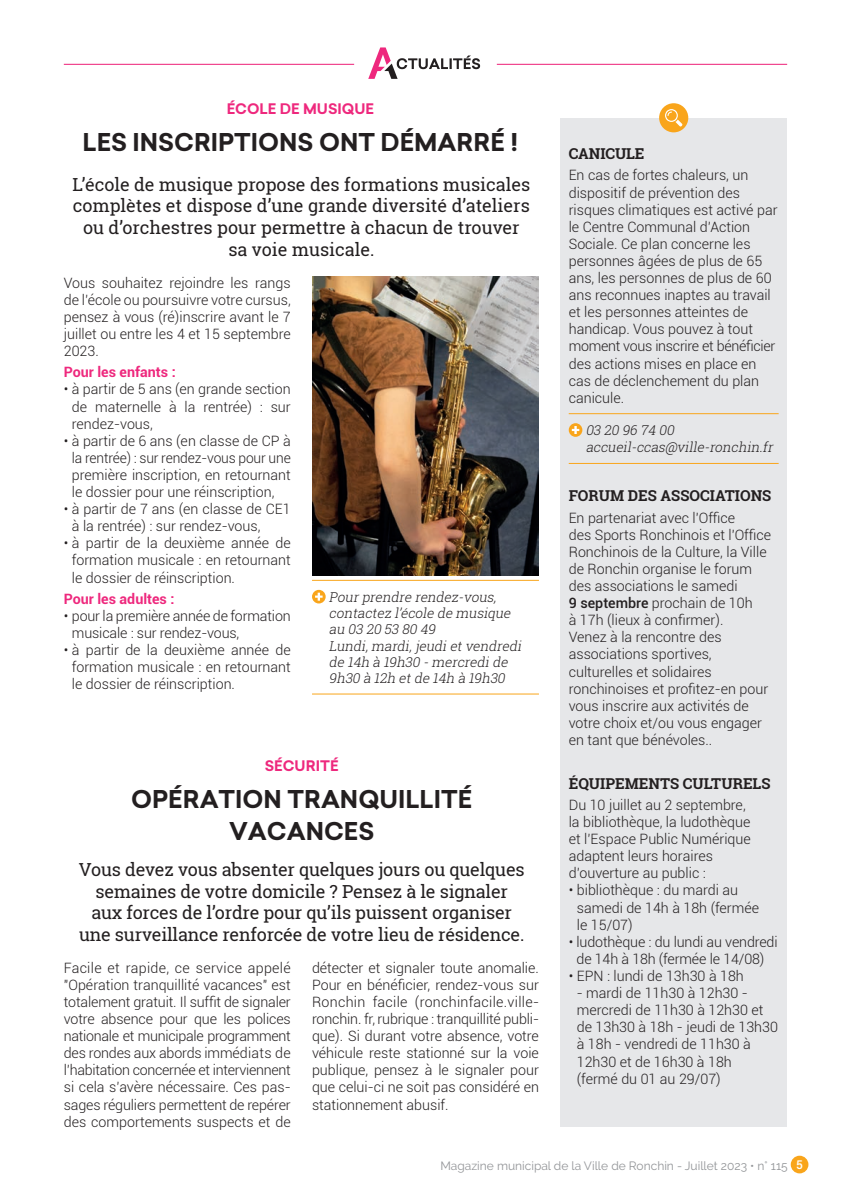
<style>
.page{position:relative;width:851px;height:1191px;background:#fff}
.page>*{position:absolute;margin:0;border:0;box-sizing:border-box;transform-origin:0 0}
.t1{font:700 24px/31.5px "Sailec";color:#231f20;text-align:center}
.t2{font:18px/21.6px "Roboto Slab";letter-spacing:-.01em;color:#231f20;text-align:center}
.t3{font:700 15px "Roboto Slab";color:#231f20}
.t4{font:300 14.25px/17.1px "Roboto";color:#231f20}
.t5{font:700 14.25px "Roboto";color:#ee287d}
.t6{font:700 14.25px "Sailec";color:#ee287d}
.t7{font:italic 300 13.5px/16.2px "Roboto Slab";color:#231f20}
.t8{font:12px "Raleway";color:#939598}
.s1{font-weight:500}
.s2{font-family:"Roboto";font-weight:500;color:#fff}
</style>
<div class="page">
<div style="left:790px;top:1155px;width:18px;height:18px;background:#f9a51b;border-radius:50%"></div>
<div style="left:560px;top:118px;width:227px;height:1008px;background:#e6e7e9"></div>
<hr style="left:568px;top:413px;width:210px;height:1px;background:#f9a51b">
<hr style="left:568px;top:463px;width:210px;height:1px;background:#f9a51b">
<div style="left:568px;top:423px;width:14px;height:14px;background:#f9a51b;border-radius:50%"></div>
<svg style="left:571px;top:426px;width:8px;height:8px"></svg>
<div style="left:659px;top:103px;width:29px;height:29px;background:#f9a51b;border-radius:50%"></div>
<svg style="left:665px;top:109px;width:17px;height:18px"></svg>
<hr style="left:64px;top:64px;width:723px;height:1px;background:#ee287d">
<svg style="left:351px;top:47px;width:148px;height:32px"></svg>
<hr style="left:312px;top:580px;width:227px;height:1px;background:#f9a51b">
<hr style="left:312px;top:693px;width:227px;height:1px;background:#f9a51b">
<svg style="left:312px;top:590px;width:13px;height:13px"></svg>
<svg style="left:315px;top:592px;width:7px;height:8px"></svg>
<img style="left:312px;top:277px;width:227px;height:298px">
<p class="t6" style="left:227px;top:98px;width:149px">ÉCOLE DE MUSIQUE</p>
<p class="t1" style="left:83px;top:126px;width:437px">LES INSCRIPTIONS ONT DÉMARRÉ !</p>
<p class="t2" style="left:72px;top:173px;width:459px">L’école de musique propose des formations musicales complètes et dispose d’une grande diversité d’ateliers ou d’orchestres pour permettre à chacun de trouver sa voie musicale.</p>
<p class="t4" style="left:64px;top:273px;width:228px;text-align:justify">Vous souhaitez rejoindre les rangs de l’école ou poursuivre votre cursus, pensez à vous (ré)inscrire avant le 7 juillet ou entre les 4 et 15 septembre 2023.</p>
<p class="t5" style="left:64px;top:362px;width:113px">Pour les enfants :</p>
<p class="t4" style="left:72px;top:380px;width:220px;text-align:justify;text-indent:-8px">• à partir de 5 ans (en grande section de maternelle à la rentrée) : sur rendez-vous,</p>
<p class="t4" style="left:64px;top:431px;width:228px;text-align:center">• à partir de 6 ans (en classe de CP à la rentrée) : sur rendez-vous pour une première inscription, en retournant le dossier pour une réinscription,</p>
<p class="t4" style="left:72px;top:500px;width:220px;text-indent:-8px">• à partir de 7 ans (en classe de CE1 à la rentrée) : sur rendez-vous,</p>
<p class="t4" style="left:72px;top:534px;width:220px;text-align:justify;text-indent:-8px">• à partir de la deuxième année de formation musicale : en retournant le dossier de réinscription.</p>
<p class="t5" style="left:64px;top:589px;width:112px">Pour les adultes :</p>
<p class="t4" style="left:72px;top:607px;width:220px;text-indent:-8px">• pour la première année de formation musicale : sur rendez-vous,</p>
<p class="t4" style="left:72px;top:641px;width:220px;text-align:justify;text-indent:-8px">• à partir de la deuxième année de formation musicale : en retournant le dossier de réinscription.</p>
<p class="t7" style="left:329px;top:588px;width:197px">Pourprendre rendez-vous, contactez l’école de musique au 03 20 53 80 49<br>Lundi,mardi,jeudietvendredi de 14h à 19h30 -mercredide<br>9h30 à 12h etde 14h à 19h30</p>
<p class="t6" style="left:265px;top:756px;width:75px">SÉCURITÉ</p>
<p class="t1" style="left:131px;top:784px;width:342px">OPÉRATION TRANQUILLITÉ<br>VACANCES</p>
<p class="t2" style="left:79px;top:858px;width:447px">Vous devez vous absenter quelques jours ou quelques semaines de votre domicile ? Pensez à le signaler aux forces de l’ordre pour qu’ils puissent organiser une surveillance renforcée de votre lieu de résidence.</p>
<p class="t4" style="left:64px;top:958px;width:228px;text-align:justify">Facile et rapide, ce service appelé "Opération tranquillité vacances" est totalement gratuit. Il suffit de signaler votre absence pour que les polices nationale et municipale programment des rondes aux abords immédiats de l’habitation concernée et interviennent si cela s’avère nécessaire. Ces pas&shy;sages réguliers permettent de repérer des comportements suspects et de</p>
<p class="t4" style="left:312px;top:958px;width:228px;text-align:justify">détecter et signaler toute anomalie.<br>Pour en bénéficier, rendez-vous sur Ronchin facile (ronchinfacile.ville&shy;ronchin. fr, rubrique : tranquillité publi&shy;que). Si durant votre absence, votre véhicule reste stationné sur la voie publique, pensez à le signaler pour que celui-ci ne soit pas considéré en stationnement abusif.</p>
<p class="t3" style="left:568px;top:143px;width:77px">CANICULE</p>
<p class="t4" style="left:568px;top:166px;width:210px">En cas de fortes chaleurs, un dispositif de prévention des risques climatiques est activé par le Centre Communal d’Action<br>Sociale. Ce plan concerne les personnes âgées de plus de 65 ans, les personnes de plus de 60 ans reconnues inaptes au travail et les personnes atteintes de handicap. Vous pouvez à tout moment vous inscrire et bénéficier des actions mises en place en cas de déclenchement du plan canicule.</p>
<p class="t7" style="left:585px;top:421px;width:192px;line-height:17.1px">03 20 96 74 00 accueil-ccas@ville-ronchin.fr</p>
<p class="t3" style="left:568px;top:485px;width:204px">FORUM DES ASSOCIATIONS</p>
<p class="t4" style="left:568px;top:508px;width:204px">En partenariat avec l'Office<br>des Sports Ronchinois et l'Office<br>Ronchinois de la Culture, la Ville de Ronchin organise le forum des associations le samedi<br><span class="s1">9 septembre</span> prochain de 10h<br>à 17h (lieux à confirmer).</p>
<p class="t4" style="left:568px;top:628px;width:201px">Venez à la rencontre des associations sportives, culturelles et solidaires ronchinoises et profitez-en pour vous inscrire aux activités de votre choix et/ou vous engager en tant que bénévoles..</p>
<p class="t3" style="left:568px;top:773px;width:203px">ÉQUIPEMENTS CULTURELS</p>
<p class="t4" style="left:568px;top:796px;width:183px">Du 10 juillet au 2 septembre, la bibliothèque, la ludothèque et l’Espace Public Numérique adaptent leurs horaires d’ouverture au public :</p>
<p class="t4" style="left:576px;top:881px;width:184px;text-indent:-8px">• bibliothèque : du mardi au samedi de 14h à 18h (fermée le 15/07)</p>
<p class="t4" style="left:568px;top:932px;width:210px;text-align:center">• ludothèque : du lundi au vendredi de 14h à 18h (fermée le 14/08)</p>
<p class="t4" style="left:568px;top:967px;width:177px">• EPN : lundi de 13h30 à 18h</p>
<p class="t4" style="left:576px;top:984px;width:203px">- mardi de 11h30 à 12h30 - mercredi de 11h30 à 12h30 et de 13h30 à 18h - jeudi de 13h30 à 18h - vendredi de 11h30 à<br>12h30 et de 16h30 à 18h<br>(fermé du 01 au 29/07)</p>
<p class="t8" style="left:440px;top:1159px;width:364px">Magazine municipal de la Ville de Ronchin - Juillet 2023 • n° 115 <span class="s2">5</span></p>
</div>
